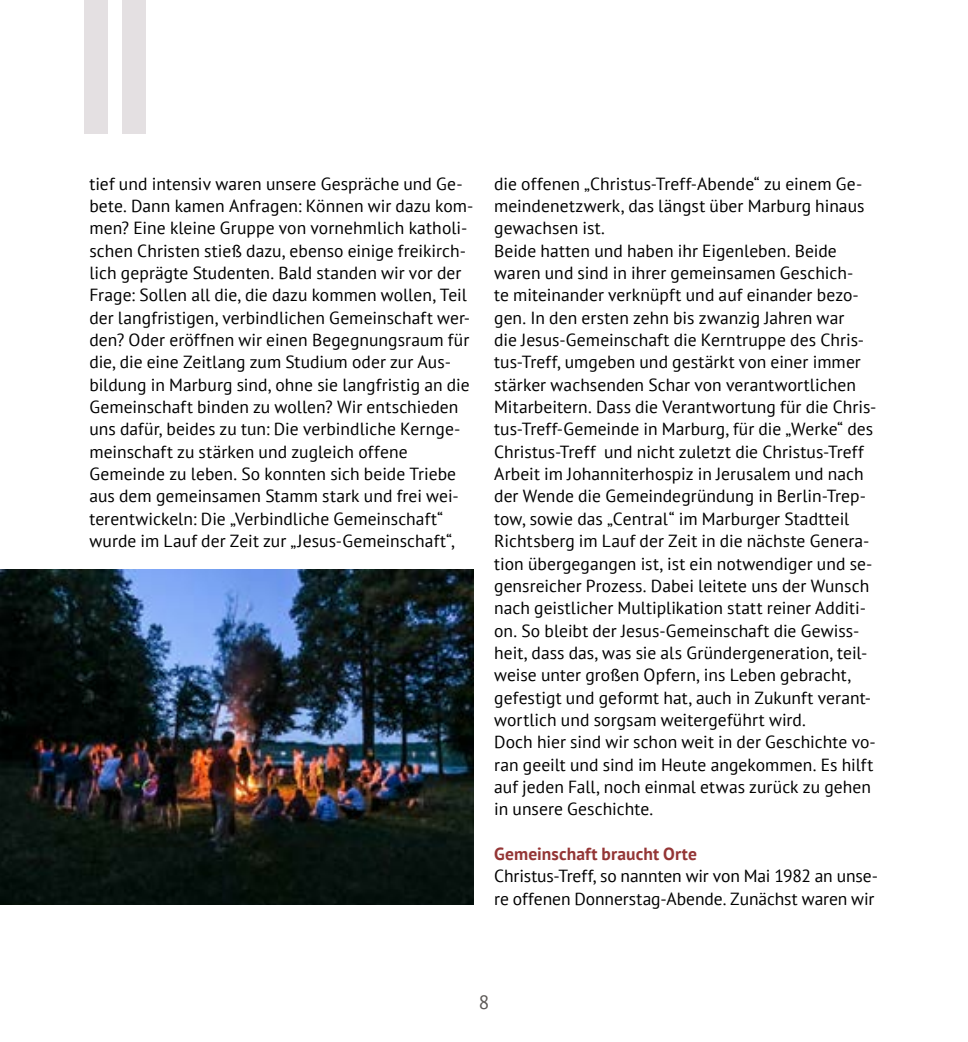
<style>
.page{position:relative;width:968px;height:1042px;background:#fff}
.page>*{position:absolute;margin:0;border:0;box-sizing:border-box;transform-origin:0 0}
.t1{font:700 264.78px "PT Sans";color:#e4e0e2;scale:.66 1}
.t2{font:19.25px "PT Sans";color:#5c5855}
.t3{font:17.5px/22.4px "PT Sans";letter-spacing:.005em;color:#000}
.t4{font:700 17.5px "PT Sans";letter-spacing:.005em;color:#943636}
</style>
<div class="page">
<img style="left:0;top:569px;width:473px;height:335px">
<h1 class="t1" style="left:71px;top:-135px;width:135px">II</h1>
<p class="t3" style="left:89px;top:172px;width:385px">tief und intensiv waren unsere Gespräche und Ge&shy;bete. Dann kamen Anfragen: Können wir dazu kom&shy;men? Eine kleine Gruppe von vornehmlich katholi&shy;schen Christen stieß dazu, ebenso einige freikirch&shy;lich geprägte Studenten. Bald standen wir vor der Frage: Sollen all die, die dazu kommen wollen, Teil der langfristigen, verbindlichen Gemeinschaft wer&shy;den? Oder eröffnen wir einen Begegnungsraum für die, die eine Zeitlang zum Studium oder zur Aus&shy;bildung in Marburg sind, ohne sie langfristig an die Gemeinschaft binden zu wollen? Wir entschieden uns dafür, beides zu tun: Die verbindliche Kernge&shy;meinschaft zu stärken und zugleich offene Gemeinde zu leben. So konnten sich beide Triebe aus dem gemeinsamen Stamm stark und frei wei&shy;terentwickeln: Die „Verbindliche Gemeinschaft“ wurde im Lauf der Zeit zur „Jesus-Gemeinschaft“,</p>
<p class="t3" style="left:494px;top:172px;width:384px">die offenen „Christus-Treff-Abende“ zu einem Ge&shy;meindenetzwerk, das längst über Marburg hinaus gewachsen ist.<br>Beide hatten und haben ihr Eigenleben. Beide waren und sind in ihrer gemeinsamen Geschich-<br>te miteinander verknüpft und auf einander bezo&shy;gen. In den ersten zehn bis zwanzig Jahren war<br>die Jesus-Gemeinschaft die Kerntruppe des Chris&shy;tus-Treff, umgeben und gestärkt von einer immer stärker wachsenden Schar von verantwortlichen Mitarbeitern. Dass die Verantwortung für die Chris&shy;tus-Treff-Gemeinde in Marburg, für die „Werke“ des Christus-Treff und nicht zuletzt die Christus-Treff Arbeit im Johanniterhospiz in Jerusalem und nach der Wende die Gemeindegründung in Berlin-Trep&shy;tow, sowie das „Central“ im Marburger Stadtteil Richtsberg im Lauf der Zeit in die nächste Genera&shy;tion übergegangen ist, ist ein notwendiger und se&shy;gensreicher Prozess. Dabei leitete uns der Wunsch nach geistlicher Multiplikation statt reiner Additi&shy;on. So bleibt der Jesus-Gemeinschaft die Gewiss&shy;heit, dass das, was sie als Gründergeneration, teil&shy;weise unter großen Opfern, ins Leben gebracht, gefestigt und geformt hat, auch in Zukunft verant&shy;wortlich und sorgsam weitergeführt wird.<br>Doch hier sind wir schon weit in der Geschichte vo&shy;ran geeilt und sind im Heute angekommen. Es hilft auf jeden Fall, noch einmal etwas zurück zu gehen in unsere Geschichte.</p>
<p class="t4" style="left:494px;top:842px;width:204px">Gemeinschaft braucht Orte</p>
<p class="t3" style="left:494px;top:864px;width:385px">Christus-Treff, so nannten wir von Mai 1982 an unse&shy;re offenen Donnerstag-Abende. Zunächst waren wir</p>
<p class="t2" style="left:478px;top:990px;width:12px">8</p>
</div>
